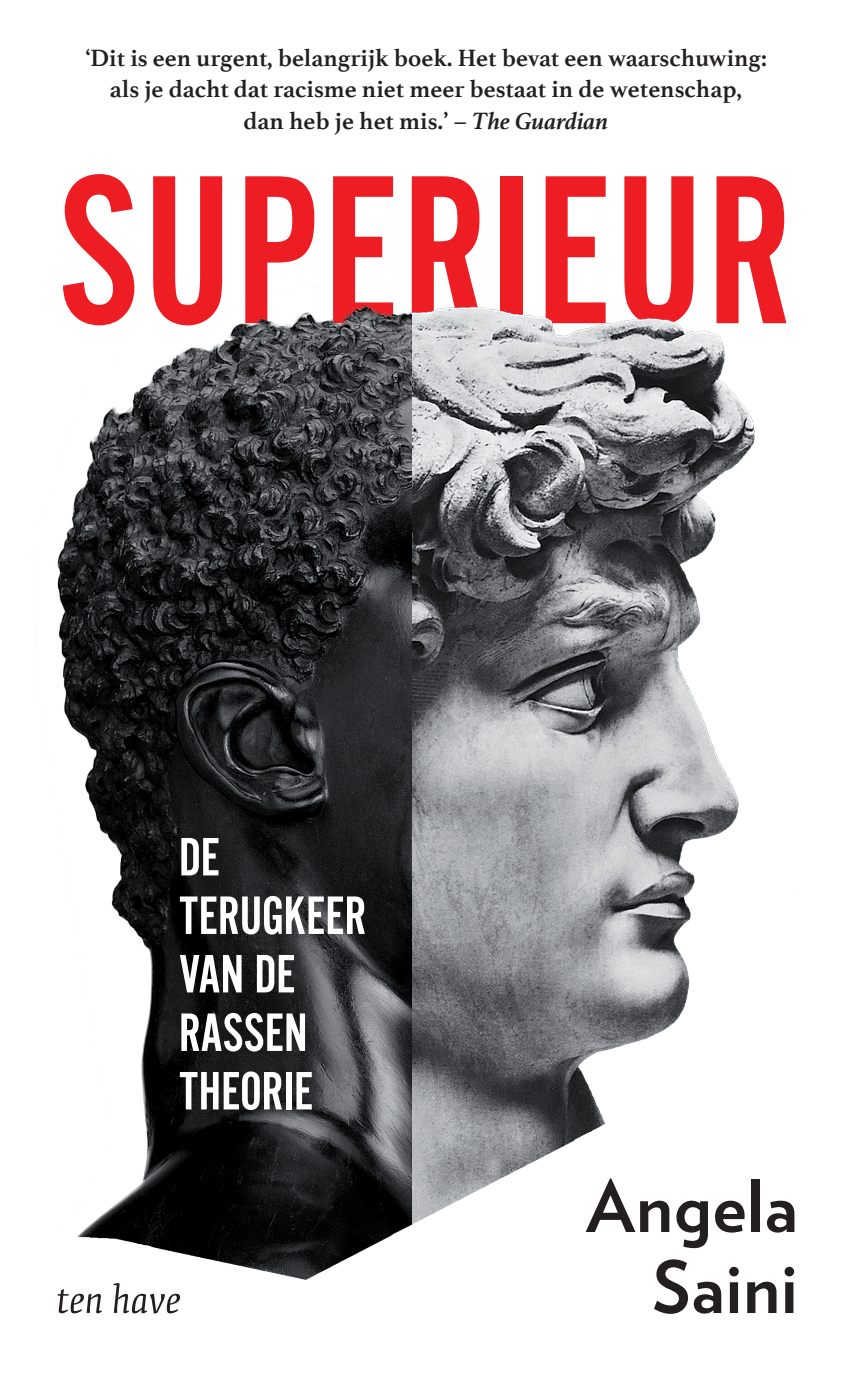
<style>
.page{position:relative;width:859px;height:1383px;background:#fff}
.page>*{position:absolute;margin:0;border:0;box-sizing:border-box;transform-origin:0 0}
.t1{font:220.5px "Alternate Gothic No 2";letter-spacing:.025em;color:#ee1d23}
.t2{font:700 72px/81px "Verlag";letter-spacing:.01em;color:#231f20;text-align:right}
.t3{font:56.25px/58.5px "Alternate Gothic No 2";letter-spacing:.01em;color:#fff}
.t4{font:700 24.75px/31.5px "Athelas";color:#231f20;text-align:center}
.s1{font-style:italic}
</style>
<div class="page">
<img style="left:57px;top:305px;width:698px;height:1009px">
<svg style="left:58px;top:1289px;width:44px;height:24px"></svg>
<svg style="left:113px;top:1283px;width:67px;height:31px"></svg>
<p class="t4" style="left:85px;top:41px;width:683px">‘Dit is een urgent, belangrijk boek. Het bevat een waarschuwing: als je dacht dat racisme niet meer bestaat in de wetenschap,<br>dan heb je het mis.’ – <span class="s1">The Guardian</span></p>
<h1 class="t1" style="left:59px;top:103px;width:734px">SUPERIEUR</h1>
<h3 class="t3" style="left:179px;top:832px;width:188px">DE<br>TERUGKEER<br>VAN DE<br>RASSEN<br>THEORIE</h3>
<h2 class="t2" style="left:586px;top:1162px;width:213px">Angela<br>Saini</h2>
</div>
